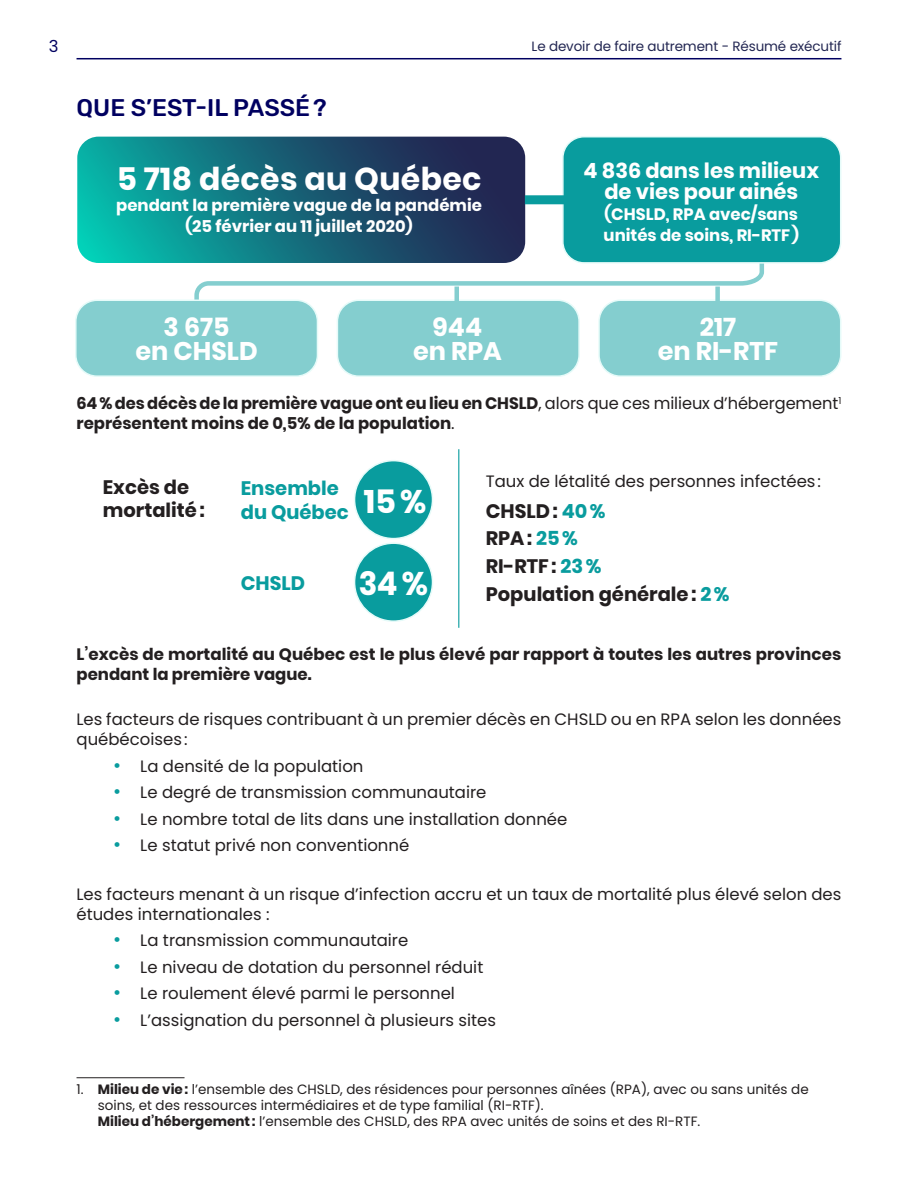
<style>
.page{position:relative;width:918px;height:1188px;background:#fff}
.page>*{position:absolute;margin:0;border:0;box-sizing:border-box;transform-origin:0 0}
.Titre_niveau_2{font:700 32.55px "Poppins";color:#fff}
.Titre_niveau_2-2{font:700 32.55px "Poppins";color:#fff;scale:.95 1}
.Tableau_-_Entête{font:700 31.5px "Poppins";letter-spacing:.01em;color:#fff}
.Tableau_-_Entête-2{font:700 25.5px/24px "Poppins";color:#fff;text-align:center}
.Titre_niveau_1{font:500 24px "Rubik";color:#000060}
.Tableau_-_Entête-3{font:700 21px/21px "Poppins";color:#fff;text-align:center}
.Titre_niveau_3{font:700 19.5px "Poppins";color:#231f20}
.Titre_niveau_2-3{font:700 19.5px/23.4px "Poppins";color:#099c9e}
.Titre_niveau_2-4{font:700 19.5px/23.4px "Poppins";color:#231f20}
.Texte_Courant{font:16.5px/19.8px "Poppins";color:#231f20}
.Texte_Courant-2{font:700 16.5px/19.8px "Poppins";color:#231f20}
.Tableau_-_Entête-4{font:700 16.5px/21px "Poppins";color:#fff;text-align:center}
.t1{font:16.5px "Poppins";color:#000060}
.t2{font:13.5px/16.2px "Poppins";color:#231f20}
.t3{font:13.5px "Poppins";letter-spacing:-.01em;color:#222652}
.s1{font-weight:400}
.s2{color:#099c9e}
.s3{font-size:19.5px;color:#099c9e}
.s4{font-weight:700}
</style>
<div class="page">
<hr style="left:77px;top:58px;width:764px;height:1px;background:#000060">
<hr style="left:77px;top:1077px;width:108px;height:1px;background:#231f20">
<svg style="left:192px;top:256px;width:574px;height:61px"></svg>
<svg style="left:77px;top:137px;width:448px;height:126px;background:#19697b"></svg>
<div style="left:563px;top:137px;width:278px;height:126px;background:#099c9e;border-radius:21px"></div>
<div style="left:562px;top:136px;width:279px;height:128px;border:2px solid #e6fbf9;border-radius:21px"></div>
<div style="left:76px;top:300px;width:241px;height:76px;background:#84cecf;border-radius:21px"></div>
<div style="left:75px;top:300px;width:243px;height:77px;border:2px solid #e6fbf9;border-radius:21px"></div>
<div style="left:337px;top:300px;width:242px;height:76px;background:#84cecf;border-radius:21px"></div>
<div style="left:337px;top:300px;width:243px;height:77px;border:2px solid #e6fbf9;border-radius:21px"></div>
<div style="left:599px;top:300px;width:242px;height:76px;background:#84cecf;border-radius:21px"></div>
<div style="left:598px;top:300px;width:243px;height:77px;border:2px solid #e6fbf9;border-radius:21px"></div>
<div style="left:525px;top:195px;width:41px;height:9px;background:#099c9e"></div>
<div style="left:715px;top:287px;width:5px;height:26px;background:#84cecf"></div>
<div style="left:454px;top:287px;width:5px;height:26px;background:#84cecf"></div>
<hr style="left:458px;top:449px;width:1px;height:179px;background:#099c9e">
<div style="left:355px;top:461px;width:78px;height:78px;background:#099c9e;border-radius:50%"></div>
<div style="left:354px;top:460px;width:79px;height:79px;border:2px solid #e6fbf9;border-radius:50%"></div>
<div style="left:355px;top:543px;width:78px;height:78px;background:#099c9e;border-radius:50%"></div>
<div style="left:354px;top:542px;width:79px;height:80px;border:2px solid #e6fbf9;border-radius:50%"></div>
<p class="t1" style="left:49px;top:37px;width:11px">3</p>
<p class="t3" style="left:532px;top:39px;width:311px">Le devoir de faire autrement - Résumé exécutif</p>
<p class="Titre_niveau_1" style="left:77px;top:94px;width:252px">QUE S’EST-IL PASSÉ?</p>
<p class="Tableau_-_Entête" style="left:117px;top:160px;width:366px">5 718 décès au Québec</p>
<p class="Tableau_-_Entête-4" style="left:116px;top:194px;width:367px">pendant la première vague de la pandémie (25 février au 11 juillet 2020)</p>
<p class="Tableau_-_Entête-3" style="left:583px;top:160px;width:237px">4 836 dans les milieux de vies pour ainés</p>
<p class="Tableau_-_Entête-4" style="left:604px;top:203px;width:197px;text-align:left">(CHSLD, RPA avec/sans unités de soins, RI-RTF)</p>
<p class="Tableau_-_Entête-2" style="left:136px;top:315px;width:124px">3 675<br>en CHSLD</p>
<p class="Tableau_-_Entête-2" style="left:413px;top:315px;width:90px">944 en RPA</p>
<p class="Tableau_-_Entête-2" style="left:658px;top:315px;width:122px">217<br>en RI-RTF</p>
<p class="Texte_Courant-2" style="left:77px;top:394px;width:766px">64% des décès de la première vague ont eu lieu en CHSLD<span class="s1">, alors que ces milieux d’hébergement</span><sup>1 </sup>représentent moins de 0,5% de la population<span class="s1">.</span></p>
<p class="Titre_niveau_2-4" style="left:103px;top:475px;width:103px">Excès de mortalité:</p>
<p class="Texte_Courant" style="left:486px;top:472px;width:337px">Taux de létalité des personnes infectées:</p>
<p class="Titre_niveau_2-3" style="left:241px;top:477px;width:110px">Ensemble du Québec</p>
<p class="Titre_niveau_2" style="left:364px;top:483px;width:64px">15%</p>
<p class="Titre_niveau_3" style="left:486px;top:499px;width:121px">CHSLD: <span class="s2">40%</span></p>
<p class="Titre_niveau_3" style="left:486px;top:527px;width:94px">RPA: <span class="s2">25%</span></p>
<p class="Titre_niveau_3" style="left:486px;top:555px;width:117px">RI-RTF: <span class="s2">23%</span></p>
<p class="Titre_niveau_3" style="left:486px;top:582px;width:245px">Population générale: <span class="s2">2%</span></p>
<p class="Titre_niveau_2-3" style="left:241px;top:572px;width:66px">CHSLD</p>
<p class="Titre_niveau_2-2" style="left:359px;top:565px;width:74px">34%</p>
<p class="Texte_Courant-2" style="left:77px;top:645px;width:766px">L’excès de mortalité au Québec est le plus élevé par rapport à toutes les autres provinces pendant la première vague.</p>
<p class="Texte_Courant" style="left:77px;top:710px;width:766px">Les facteurs de risques contribuant à un premier décès en CHSLD ou en RPA selon les données québécoises:</p>
<p class="Texte_Courant" style="left:113px;top:756px;width:252px"><span class="s3">•</span> La densité de la population</p>
<p class="Texte_Courant" style="left:113px;top:783px;width:375px"><span class="s3">•</span> Le degré de transmission communautaire</p>
<p class="Texte_Courant" style="left:113px;top:809px;width:456px"><span class="s3">•</span> Le nombre total de lits dans une installation donnée</p>
<p class="Texte_Courant" style="left:113px;top:836px;width:298px"><span class="s3">•</span> Le statut privé non conventionné</p>
<p class="Texte_Courant" style="left:77px;top:884px;width:766px">Les facteurs menant à un risque d’infection accru et un taux de mortalité plus élevé selon des études internationales :</p>
<p class="Texte_Courant" style="left:113px;top:930px;width:297px"><span class="s3">•</span> La transmission communautaire</p>
<p class="Texte_Courant" style="left:113px;top:957px;width:372px"><span class="s3">•</span> Le niveau de dotation du personnel réduit</p>
<p class="Texte_Courant" style="left:113px;top:984px;width:343px"><span class="s3">•</span> Le roulement élevé parmi le personnel</p>
<p class="Texte_Courant" style="left:113px;top:1010px;width:384px"><span class="s3">•</span> L’assignation du personnel à plusieurs sites</p>
<p class="t2" style="left:98px;top:1081px;width:712px;text-indent:-21px">1. <span class="s4">Milieu de vie:</span> l’ensemble des CHSLD, des résidences pour personnes aînées (RPA), avec ou sans unités de soins, et des ressources intermédiaires et de type familial (RI-RTF).</p>
<p class="t2" style="left:98px;top:1114px;width:604px"><span class="s4">Milieu d’hébergement :</span> l’ensemble des CHSLD, des RPA avec unités de soins et des RI-RTF.</p>
</div>
